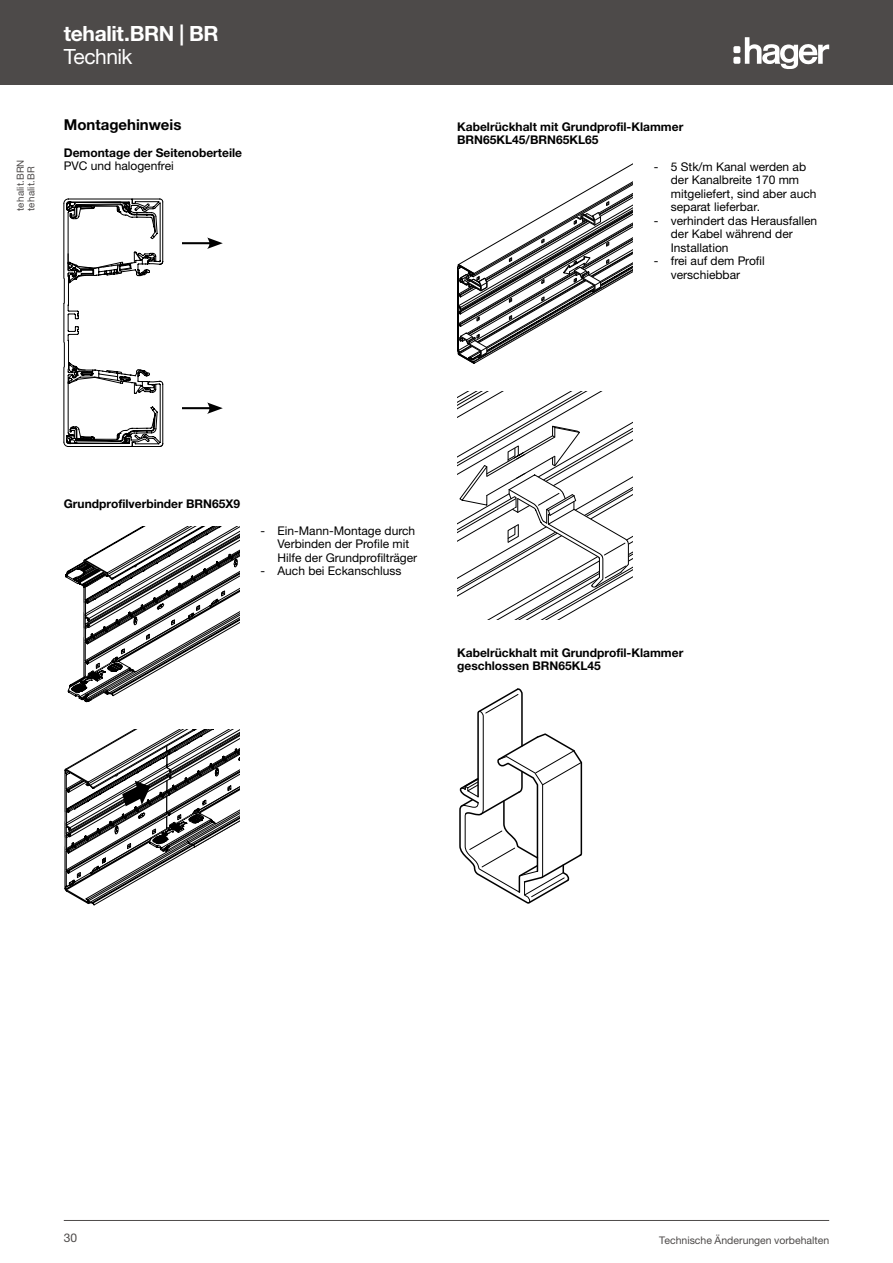
<style>
.page{position:relative;width:893px;height:1263px;background:#fff}
.page>*{position:absolute;margin:0;border:0;box-sizing:border-box;transform-origin:0 0}
.t1{font:700 21px "Helvetica Neue LTW1 G";letter-spacing:-.015em;color:#fff}
.t2{font:21px "Helvetica Neue LTW1 G";letter-spacing:-.025em;color:#fff}
.t3{font:700 15px "Helvetica Neue LTW1 G";color:#000}
.t4{font:12px/13.5px "Helvetica Neue LTW1 G";color:#000}
.t5{font:700 12px/13.5px "Helvetica Neue LTW1 G";color:#000}
.t6{font:12px "Helvetica Neue LTW1 G";color:#4d4a49}
.t7{font:10.5px "Helvetica Neue LTW1 G";color:#4d4a49}
.t8{font:9.75px/10.5px "Helvetica Neue LTW1 G";letter-spacing:.02em;color:#4d4a49}
</style>
<div class="page">
<svg style="left:64px;top:199px;width:99px;height:248px"></svg>
<hr style="left:182px;top:242px;width:30px;height:2px;background:#000">
<svg style="left:207px;top:237px;width:16px;height:12px"></svg>
<hr style="left:182px;top:407px;width:30px;height:2px;background:#000">
<svg style="left:207px;top:402px;width:16px;height:12px"></svg>
<div style="left:89px;top:226px;width:31px;height:24px;background:#fff"></div>
<div style="left:89px;top:394px;width:31px;height:25px;background:#fff"></div>
<svg style="left:457px;top:164px;width:175px;height:199px"></svg>
<svg style="left:457px;top:392px;width:175px;height:227px"></svg>
<svg style="left:459px;top:688px;width:123px;height:216px"></svg>
<svg style="left:66px;top:526px;width:173px;height:176px"></svg>
<svg style="left:65px;top:729px;width:174px;height:176px"></svg>
<div style="left:0;top:0;width:893px;height:85px;background:#4d4a49"></div>
<hr style="left:64px;top:1220px;width:765px;height:1px;background:#4d4a49">
<svg style="left:745px;top:37px;width:84px;height:32px"></svg>
<div style="left:733px;top:46px;width:7px;height:7px;background:#fff;border-radius:2px"></div>
<div style="left:733px;top:57px;width:7px;height:7px;background:#fff;border-radius:2px"></div>
<p class="t8" style="left:15px;top:211px;width:53px;rotate:-90deg">tehalit.BRN tehalit.BR</p>
<h1 class="t1" style="left:64px;top:21px;width:156px">tehalit.BRN | BR</h1>
<h1 class="t2" style="left:64px;top:43px;width:70px">Technik</h1>
<p class="t3" style="left:64px;top:115px;width:119px">Montagehinweis</p>
<p class="t5" style="left:64px;top:146px;width:180px">Demontage der Seitenoberteile</p>
<p class="t4" style="left:64px;top:159px;width:112px">PVC und halogenfrei</p>
<p class="t5" style="left:457px;top:120px;width:228px">Kabelrückhalt mit Grundprofil-Klammer<br>BRN65KL45/BRN65KL65</p>
<p class="t4" style="left:671px;top:160px;width:147px;text-indent:-17px">- 5 Stk/m Kanal werden ab der Kanalbreite 170 mm mitgeliefert, sind aber auch separat lieferbar.</p>
<p class="t4" style="left:671px;top:214px;width:148px;text-indent:-17px">- verhindert das Herausfallen der Kabel während der<br>Installation</p>
<p class="t4" style="left:671px;top:254px;width:95px;text-indent:-17px">- frei auf dem Profil verschiebbar</p>
<p class="t5" style="left:64px;top:497px;width:178px">Grundprofilverbinder BRN65X9</p>
<p class="t4" style="left:277px;top:524px;width:141px;text-indent:-17px">- Ein-Mann-Montage durch<br>Verbinden der Profile mit<br>Hilfe der Grundprofilträger</p>
<p class="t4" style="left:260px;top:564px;width:143px">- Auch bei Eckanschluss</p>
<p class="t5" style="left:457px;top:646px;width:228px">Kabelrückhalt mit Grundprofil-Klammer geschlossen BRN65KL45</p>
<p class="t6" style="left:64px;top:1230px;width:15px">30</p>
<p class="t7" style="left:659px;top:1233px;width:171px">Technische Änderungen vorbehalten</p>
</div>
